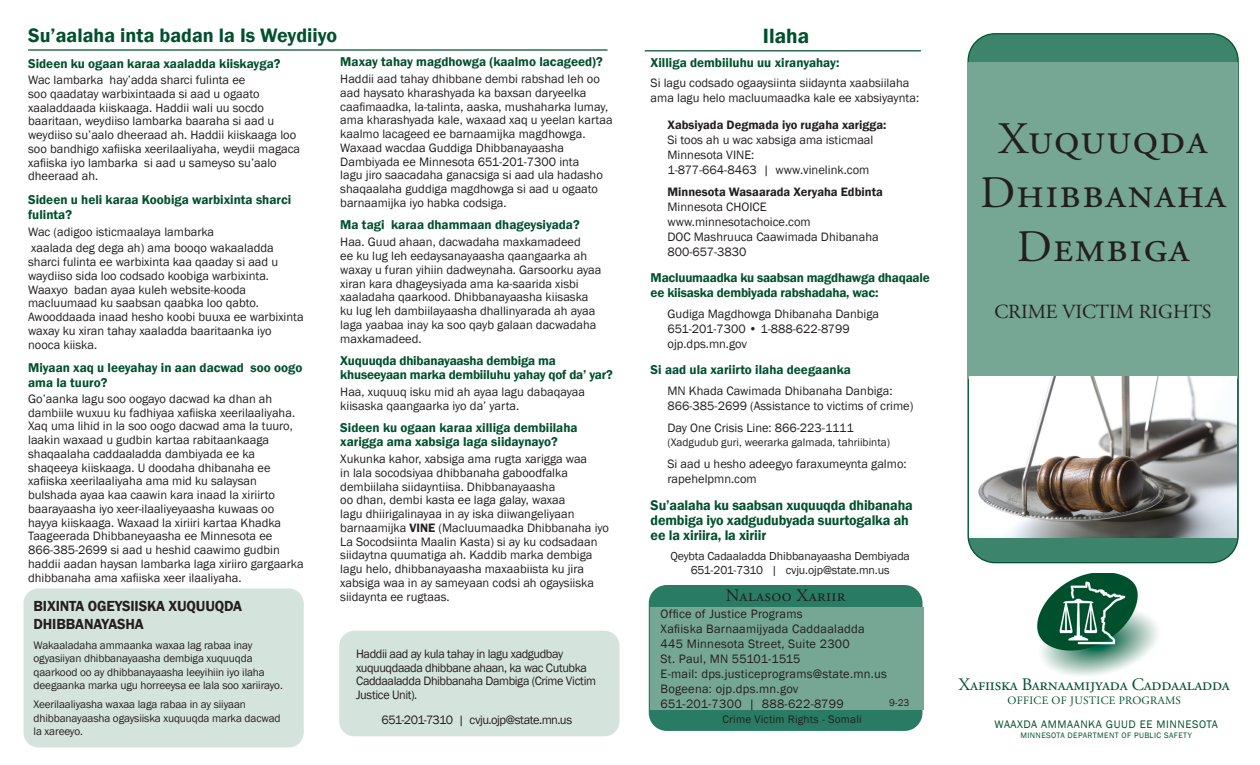
<style>
.page{position:relative;width:1260px;height:765px;background:#fff}
.page>*{position:absolute;margin:0;border:0;box-sizing:border-box;transform-origin:0 0}
.t1{font:45px/54px "Adobe Garamond Pro";letter-spacing:.03em;color:#231f20;text-align:center}
.Big_Heading{font:600 21.25px "Franklin Gothic";color:#00502e}
.Small_heading{font:600 20px "Franklin Gothic";color:#00502e}
.t2{font:20px "Adobe Garamond Pro";letter-spacing:-.005em;color:#231f20}
.t3{font:17.5px "Adobe Garamond Pro";letter-spacing:-.01em;color:#00502e}
.t4{font:17.5px "Adobe Garamond Pro";letter-spacing:.025em;color:#231f20}
.t5{font:600 15px/18px "Franklin Gothic";letter-spacing:-.01em;color:#231f20}
.FAQ_Body{font:600 14.38px/15px "Franklin Gothic";letter-spacing:-.01em;color:#00502e}
.FAQ_heading{font:600 13.12px/15px "Franklin Gothic";color:#00502e}
.FAQ_Body-2{font:12.5px/13.8px "Franklin Gothic";color:#231f20}
.FAQ_Body-3{font:12.5px/15px "Franklin Gothic";letter-spacing:.02em;color:#231f20}
.FAQ_heading-2{font:12.5px/15px "Franklin Gothic";color:#231f20}
.FAQ_Body-4{font:12.5px/13.8px "Franklin Gothic";letter-spacing:-.03em;color:#231f20}
.FAQ{font:12.5px/15px "Franklin Gothic";color:#231f20}
.FAQ_Body-5{font:600 12.5px "Franklin Gothic";color:#231f20}
.FAQ_Body-6{font:12.5px "Franklin Gothic";letter-spacing:-.045em;color:#231f20}
.t6{font:11.88px/14.2px "Franklin Gothic";letter-spacing:-.01em;color:#231f20;text-align:center}
.FAQ_heading-3{font:11.25px/13.5px "Franklin Gothic";letter-spacing:-.01em;color:#231f20}
.t7{font:11.25px "Franklin Gothic";letter-spacing:.05em;color:#00502e}
.FAQ_heading-4{font:11.25px "Franklin Gothic";letter-spacing:.02em;color:#231f20}
.t8{font:11.25px "Adobe Garamond Pro";letter-spacing:.025em;color:#00502e}
.t9{font:10px "Franklin Gothic";color:#231f20}
.t10{font:8.12px "Franklin Gothic";letter-spacing:.05em;color:#00502e}
.s1{font-weight:600}
</style>
<div class="page">
<div style="left:649px;top:585px;width:274px;height:146px;background:#297c63;border-radius:18px"></div>
<div style="left:651px;top:607px;width:273px;height:103px;background:#76a694"></div>
<div style="left:968px;top:34px;width:270px;height:529px;background:#3d846c;border-radius:27px"></div>
<div style="left:968px;top:62px;width:270px;height:316px;background:#76a694"></div>
<img style="left:969px;top:377px;width:268px;height:161px">
<img style="left:1037px;top:573px;width:121px;height:103px">
<hr style="left:28px;top:49px;width:580px;height:2px;background:#00502e">
<hr style="left:645px;top:50px;width:276px;height:1px;background:#00502e">
<div style="left:24px;top:588px;width:280px;height:159px;background:#d5e3dd;border-radius:15px"></div>
<div style="left:339px;top:631px;width:280px;height:105px;background:#d5e3dd;border-radius:15px"></div>
<p class="Small_heading" style="left:28px;top:23px;width:311px">Su’aalaha inta badan la Is Weydiiyo</p>
<p class="Big_Heading" style="left:763px;top:23px;width:48px">Ilaha</p>
<p class="FAQ_heading" style="left:28px;top:56px;width:254px">Sideen ku ogaan karaa xaaladda kiiskayga?</p>
<p class="FAQ_Body-2" style="left:28px;top:73px;width:274px">Wac lambarka hay’adda sharci fulinta ee<br>soo qaadatay warbixintaada si aad u ogaato xaaladdaada kiiskaaga. Haddii wali uu socdo baaritaan, weydiiso lambarka baaraha si aad u weydiiso su’aalo dheeraad ah. Haddii kiiskaaga loo soo bandhigo xafiiska xeerilaaliyaha, weydii magaca xafiiska iyo lambarka si aad u sameyso su’aalo dheeraad ah.</p>
<p class="FAQ_heading" style="left:28px;top:192px;width:265px">Sideen u heli karaa Koobiga warbixinta sharci fulinta?</p>
<p class="FAQ_Body-2" style="left:28px;top:225px;width:188px">Wac (adigoo isticmaalaya lambarka</p>
<p class="FAQ_Body-2" style="left:28px;top:242px;width:277px">xaalada deg dega ah) ama booqo wakaaladda sharci fulinta ee warbixinta kaa qaaday si aad u waydiiso sida loo codsado koobiga warbixinta.<br>Waaxyo badan ayaa kuleh website-kooda macluumaad ku saabsan qaabka loo qabto.<br>Awooddaada inaad hesho koobi buuxa ee warbixinta waxay ku xiran tahay xaaladda baaritaanka iyo nooca kiiska.</p>
<p class="FAQ_heading" style="left:28px;top:360px;width:276px">Miyaan xaq u leeyahay in aan dacwad soo oogo ama la tuuro?</p>
<p class="FAQ_Body-2" style="left:28px;top:392px;width:277px">Go’aanka lagu soo oogayo dacwad ka dhan ah dambiile wuxuu ku fadhiyaa xafiiska xeerilaaliyaha.<br>Xaq uma lihid in la soo oogo dacwad ama la tuuro, laakin waxaad u gudbin kartaa rabitaankaaga shaqaalaha caddaaladda dambiyada ee ka shaqeeya kiiskaaga. U doodaha dhibanaha ee xafiiska xeerilaaliyaha ama mid ku salaysan bulshada ayaa kaa caawin kara inaad la xiriirto baarayaasha iyo xeer-ilaaliyeyaasha kuwaas oo hayya kiiskaaga. Waxaad la xiriiri kartaa Khadka Taageerada Dhibbaneyaasha ee Minnesota ee 866-385-2699 si aad u heshid caawimo gudbin haddii aadan haysan lambarka laga xiriiro gargaarka dhibbanaha ama xafiiska xeer ilaaliyaha.</p>
<p class="FAQ_heading" style="left:340px;top:54px;width:264px">Maxay tahay magdhowga (kaalmo lacageed)?</p>
<p class="FAQ_Body-2" style="left:340px;top:72px;width:274px">Haddii aad tahay dhibbane dembi rabshad leh oo aad haysato kharashyada ka baxsan daryeelka caafimaadka, la-talinta, aaska, mushaharka lumay, ama kharashyada kale, waxaad xaq u yeelan kartaa kaalmo lacageed ee barnaamijka magdhowga.<br>Waxaad wacdaa Guddiga Dhibbanayaasha Dambiyada ee Minnesota 651-201-7300 inta<br>lagu jiro saacadaha ganacsiga si aad ula hadasho shaqaalaha guddiga magdhowga si aad u ogaato barnaamijka iyo habka codsiga.</p>
<p class="FAQ_heading" style="left:340px;top:218px;width:241px">Ma tagi karaa dhammaan dhageysiyada?</p>
<p class="FAQ_Body-2" style="left:340px;top:236px;width:263px">Haa. Guud ahaan, dacwadaha maxkamadeed<br>ee ku lug leh eedaysanayaasha qaangaarka ah waxay u furan yihiin dadweynaha. Garsoorku ayaa xiran kara dhageysiyada ama ka-saarida xisbi xaaladaha qaarkood. Dhibbanayaasha kiisaska ku lug leh dambiilayaasha dhallinyarada ah ayaa laga yaabaa inay ka soo qayb galaan dacwadaha maxkamadeed.</p>
<p class="FAQ_heading" style="left:340px;top:354px;width:274px;line-height:13.8px">Xuquuqda dhibanayaasha dembiga ma khuseeyaan marka dembiiluhu yahay qof da’ yar?</p>
<p class="FAQ_Body-2" style="left:340px;top:385px;width:246px">Haa, xuquuq isku mid ah ayaa lagu dabaqayaa kiisaska qaangaarka iyo da’ yarta.</p>
<p class="FAQ_heading" style="left:340px;top:421px;width:239px;line-height:13.8px">Sideen ku ogaan karaa xilliga dembiilaha xarigga ama xabsiga laga siidaynayo?</p>
<p class="FAQ_Body-2" style="left:340px;top:452px;width:270px">Xukunka kahor, xabsiga ama rugta xarigga waa<br>in lala socodsiyaa dhibbanaha gaboodfalka dembiilaha siidayntiisa. Dhibbanayaasha<br>oo dhan, dembi kasta ee laga galay, waxaa<br>lagu dhiirigalinayaa in ay iska diiwangeliyaan barnaamijka <span class="s1">VINE</span> (Macluumaadka Dhibbanaha iyo La Socodsiinta Maalin Kasta) si ay ku codsadaan siidaytna quumatiga ah. Kaddib marka dembiga lagu helo, dhibbanayaasha maxaabiista ku jira xabsiga waa in ay sameyaan codsi ah ogaysiiska siidaynta ee rugtaas.</p>
<p class="FAQ_heading" style="left:651px;top:55px;width:190px">Xilliga dembiiluhu uu xiranyahay:</p>
<p class="FAQ_Body-2" style="left:651px;top:76px;width:270px;line-height:15px">Si lagu codsado ogaaysiinta siidaynta xaabsiilaha ama lagu helo macluumaadka kale ee xabsiyaynta:</p>
<p class="FAQ_Body-5" style="left:668px;top:117px;width:220px">Xabsiyada Degmada iyo rugaha xarigga:</p>
<p class="FAQ_Body-2" style="left:668px;top:132px;width:207px;line-height:15px">Si toos ah u wac xabsiga ama isticmaal<br>Minnesota VINE:</p>
<p class="FAQ_Body-2" style="left:668px;top:163px;width:203px">1-877-664-8463 | www.vinelink.com</p>
<p class="FAQ_Body-5" style="left:668px;top:184px;width:217px">Minnesota Wasaarada Xeryaha Edbinta</p>
<p class="FAQ_Body-2" style="left:668px;top:200px;width:101px">Minnesota CHOICE</p>
<p class="FAQ_Body-2" style="left:668px;top:215px;width:145px">www.minnesotachoice.com</p>
<p class="FAQ_Body-2" style="left:668px;top:230px;width:213px;line-height:15px">DOC Mashruuca Caawimada Dhibanaha<br>800-657-3830</p>
<p class="FAQ_heading" style="left:651px;top:271px;width:281px">Macluumaadka ku saabsan magdhawga dhaqaale ee kiisaska dembiyada rabshadaha, wac:</p>
<p class="FAQ" style="left:668px;top:306px;width:213px">Gudiga Magdhowga Dhibanaha Danbiga<br>651-201-7300 • 1-888-622-8799</p>
<p class="FAQ" style="left:668px;top:336px;width:81px">ojp.dps.mn.gov</p>
<p class="FAQ_heading" style="left:651px;top:362px;width:202px">Si aad ula xariirto ilaha deegaanka</p>
<p class="FAQ_heading-2" style="left:668px;top:383px;width:247px">MN Khada Cawimada Dhibanaha Danbiga:<br>866-385-2699 (Assistance to victims of crime)</p>
<p class="FAQ_heading-2" style="left:668px;top:421px;width:188px">Day One Crisis Line: 866-223-1111</p>
<p class="FAQ_heading-3" style="left:668px;top:436px;width:224px">(Xadgudub guri, weerarka galmada, tahriibinta)</p>
<p class="FAQ_heading-2" style="left:668px;top:457px;width:241px">Si aad u hesho adeegyo faraxumeynta galmo: rapehelpmn.com</p>
<p class="FAQ_Body" style="left:651px;top:498px;width:264px">Su’aalaha ku saabsan xuquuqda dhibanaha dembiga iyo xadgudubyada suurtogalka ah ee la xiriira, la xiriir</p>
<p class="t6" style="left:671px;top:549px;width:241px">Qeybta Cadaaladda Dhibbanayaasha Dembiyada<br>651-201-7310 | cvju.ojp@state.mn.us</p>
<p class="t4" style="left:726px;top:585px;width:121px">Nalasoo Xariir</p>
<p class="FAQ_Body-3" style="left:661px;top:606px;width:144px">Office of Justice Programs</p>
<p class="FAQ_Body-3" style="left:661px;top:621px;width:206px">Xafiiska Barnaamijyada Caddaaladda</p>
<p class="FAQ_Body-3" style="left:661px;top:636px;width:191px">445 Minnesota Street, Suite 2300<br>St. Paul, MN 55101-1515</p>
<p class="FAQ_Body-3" style="left:661px;top:666px;width:228px">E-mail: dps.justiceprograms@state.mn.us</p>
<p class="FAQ_Body-3" style="left:661px;top:681px;width:139px">Bogeena: ojp.dps.mn.gov</p>
<p class="FAQ_Body-3" style="left:661px;top:696px;width:185px">651-201-7300 | 888-622-8799</p>
<p class="t5" style="left:34px;top:598px;width:210px">BIXINTA OGEYSIISKA XUQUUQDA<br>DHIBBANAYASHA</p>
<p class="FAQ_heading-3" style="left:34px;top:638px;width:251px">Wakaaladaha ammaanka waxaa lag rabaa inay ogyasiiyan dhibbanayaasha dembiga xuquuqda qaarkood oo ay dhibbanayaasha leeyihiin iyo ilaha deegaanka marka ugu horreeysa ee lala soo xariirayo.</p>
<p class="FAQ_heading-3" style="left:34px;top:698px;width:249px">Xeerilaaliyasha waxaa laga rabaa in ay siiyaan dhibbanayaasha ogaysiiska xuquuqda marka dacwad la xareeyo.</p>
<p class="FAQ_Body-4" style="left:356px;top:647px;width:242px">Haddii aad ay kula tahay in lagu xadgudbay xuquuqdaada dhibbane ahaan, ka wac Cutubka Caddaaladda Dhibbanaha Dambiga (Crime Victim Justice Unit).</p>
<p class="FAQ_Body-6" style="left:382px;top:712px;width:192px">651-201-7310 | cvju.ojp@state.mn.us</p>
<p class="t9" style="left:889px;top:696px;width:22px">9-23</p>
<p class="FAQ_heading-4" style="left:723px;top:713px;width:141px">Crime Victim Rights - Somali</p>
<p class="t1" style="left:980px;top:114px;width:248px">Xuquuqda<br>Dhibbanaha<br>Dembiga</p>
<p class="t2" style="left:994px;top:300px;width:219px">CRIME VICTIM RIGHTS</p>
<p class="t3" style="left:959px;top:674px;width:272px">Xafiiska Barnaamijyada Caddaaladda</p>
<p class="t8" style="left:1008px;top:694px;width:175px">OFFICE OF JUSTICE PROGRAMS</p>
<p class="t7" style="left:995px;top:718px;width:225px">WAAXDA AMMAANKA GUUD EE MINNESOTA</p>
<p class="t10" style="left:1020px;top:730px;width:173px">MINNESOTA DEPARTMENT OF PUBLIC SAFETY</p>
</div>
